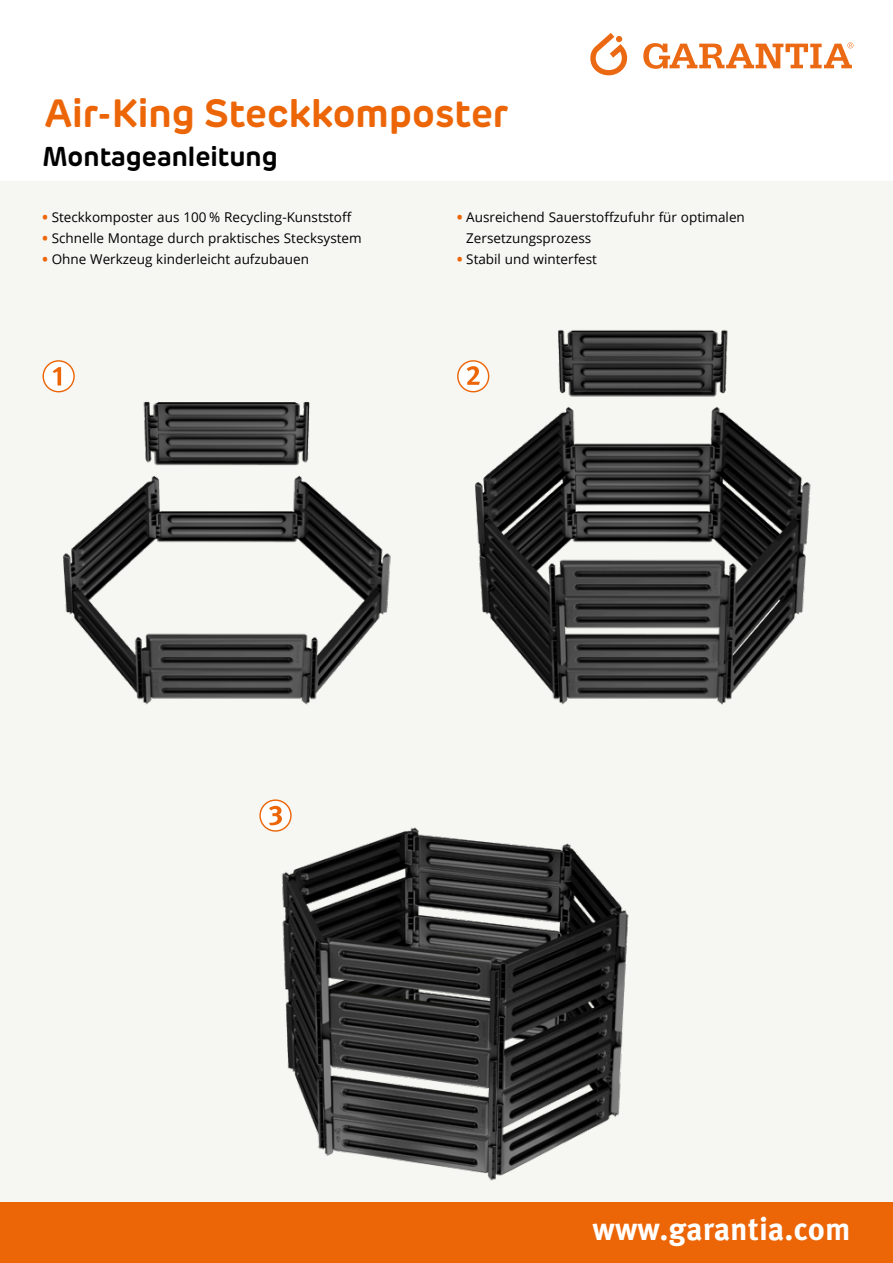
<style>
.page{position:relative;width:893px;height:1263px;background:#fff}
.page>*{position:absolute;margin:0;border:0;box-sizing:border-box;transform-origin:0 0}
.t1{font:700 39px "New Rubrik Edge";color:#ec6608}
.t2{font:700 31.65px "Meta Pro";color:#fff}
.t3{font:700 27px "New Rubrik Edge";color:#000}
.t4{font:13.5px/21px "Open Sans";color:#000}
.s1{font-weight:800;color:#ec6608}
</style>
<div class="page">
<div style="left:0;top:181px;width:893px;height:1021px;background:#f6f6f2"></div>
<svg style="left:643px;top:42px;width:210px;height:27px"></svg>
<svg style="left:590px;top:33px;width:37px;height:42px"></svg>
<div style="left:0;top:1202px;width:893px;height:61px;background:#ec6608"></div>
<div style="left:457px;top:360px;width:32px;height:32px;border:1px solid #ec6608;border-radius:50%"></div>
<svg style="left:260px;top:800px;width:31px;height:31px"></svg>
<div style="left:259px;top:799px;width:33px;height:33px;border:1px solid #ec6608;border-radius:50%"></div>
<svg style="left:269px;top:806px;width:13px;height:8px"></svg>
<svg style="left:43px;top:361px;width:31px;height:31px"></svg>
<div style="left:43px;top:360px;width:32px;height:32px;border:1px solid #ec6608;border-radius:50%"></div>
<img style="left:458px;top:330px;width:353px;height:375px">
<img style="left:261px;top:814px;width:368px;height:367px">
<img style="left:46px;top:360px;width:345px;height:345px">
<h1 class="t1" style="left:45px;top:89px;width:465px">Air-King Steckkomposter</h1>
<h3 class="t3" style="left:43px;top:140px;width:237px">Montageanleitung</h3>
<p class="t4" style="left:43px;top:206px;width:310px"><span class="s1">•</span> Steckkomposter aus 100 % Recycling-Kunststoff</p>
<p class="t4" style="left:43px;top:227px;width:321px"><span class="s1">•</span> Schnelle Montage durch praktisches Stecksystem</p>
<p class="t4" style="left:43px;top:248px;width:268px"><span class="s1">•</span> Ohne Werkzeug kinderleicht aufzubauen</p>
<p class="t4" style="left:466px;top:206px;width:280px;text-indent:-9px"><span class="s1">•</span> Ausreichend Sauerstoffzufuhr für optimalen<br>Zersetzungsprozess</p>
<p class="t4" style="left:457px;top:248px;width:141px"><span class="s1">•</span> Stabil und winterfest</p>
<h2 class="t2" style="left:592px;top:1209px;width:259px">www.garantia.com</h2>
</div>
